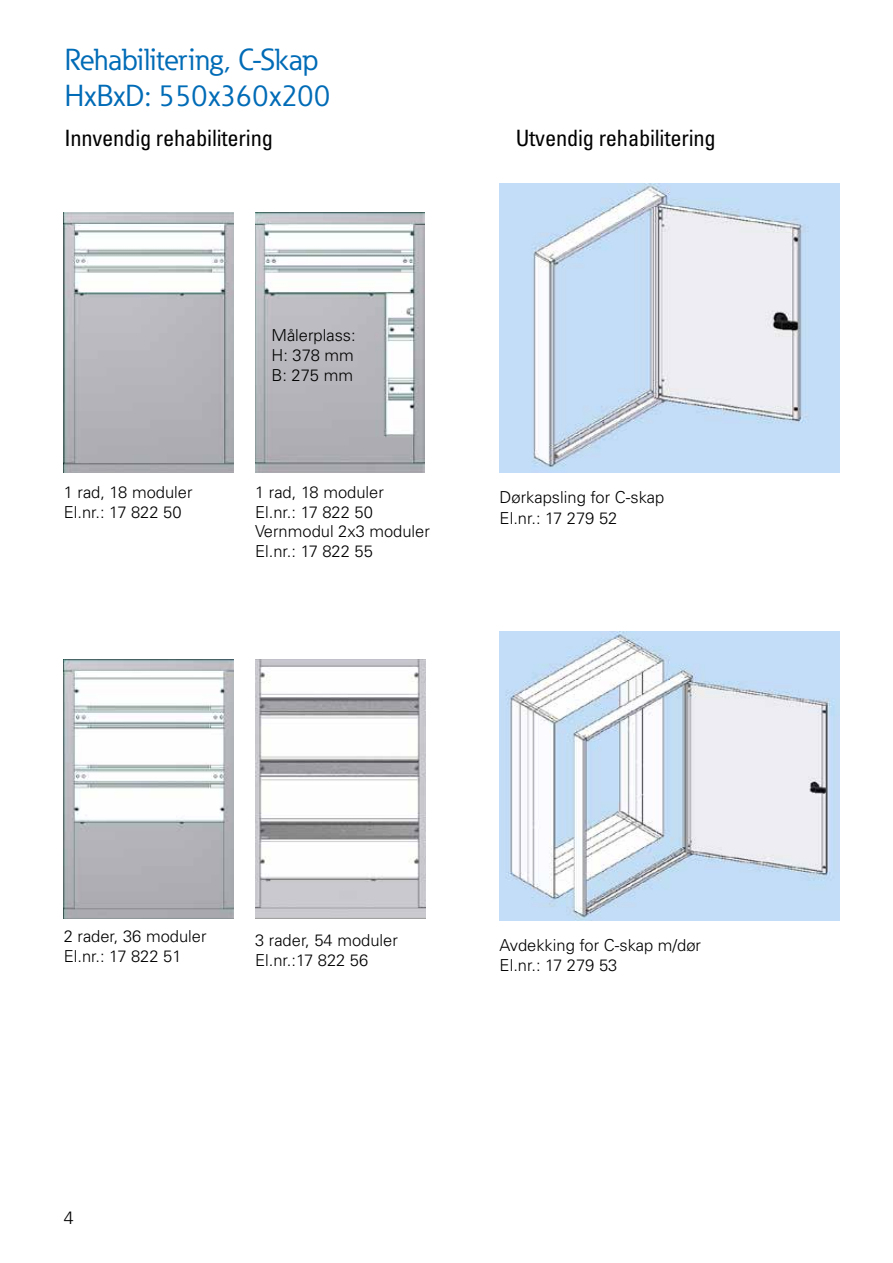
<style>
.page{position:relative;width:893px;height:1263px;background:#fff}
.page>*{position:absolute;margin:0;border:0;box-sizing:border-box;transform-origin:0 0}
.t1{font:30px/36px "Eaton";color:#006bb6}
.t2{font:condensed 22.5px "Univers";letter-spacing:-.01em;color:#000}
.t3{font:300 18px "Univers";color:#000}
.t4{font:300 16.5px/19.8px "Univers";color:#000}
</style>
<div class="page">
<img style="left:64px;top:213px;width:170px;height:259px">
<img style="left:64px;top:659px;width:170px;height:259px">
<img style="left:255px;top:213px;width:169px;height:259px">
<img style="left:500px;top:631px;width:340px;height:290px">
<img style="left:500px;top:183px;width:340px;height:289px">
<img style="left:255px;top:659px;width:170px;height:259px">
<h1 class="t1" style="left:64px;top:42px;width:268px">Rehabilitering, C-Skap<br>HxBxD: 550x360x200</h1>
<h2 class="t2" style="left:64px;top:123px;width:210px">Innvendig rehabilitering</h2>
<h2 class="t2" style="left:516px;top:123px;width:202px">Utvendig rehabilitering</h2>
<p class="t4" style="left:64px;top:482px;width:130px">1 rad, 18 moduler<br>El.nr.: 17 822 50</p>
<p class="t4" style="left:271px;top:325px;width:86px;text-align:justify">Målerplass:<br>H: 378 mm B: 275 mm</p>
<p class="t4" style="left:255px;top:482px;width:176px">1 rad, 18 moduler<br>El.nr.: 17 822 50<br>Vernmodul 2x3 moduler<br>El.nr.: 17 822 55</p>
<p class="t4" style="left:500px;top:486px;width:166px;line-height:21.6px">Dørkapsling for C-skap<br>El.nr.: 17 279 52</p>
<p class="t4" style="left:64px;top:926px;width:144px">2 rader, 36 moduler<br>El.nr.: 17 822 51</p>
<p class="t4" style="left:255px;top:930px;width:144px">3 rader, 54 moduler<br>El.nr.:17 822 56</p>
<p class="t3" style="left:64px;top:1207px;width:12px">4</p>
<p class="t4" style="left:500px;top:935px;width:203px">Avdekking for C-skap m/dør<br>El.nr.: 17 279 53</p>
</div>
